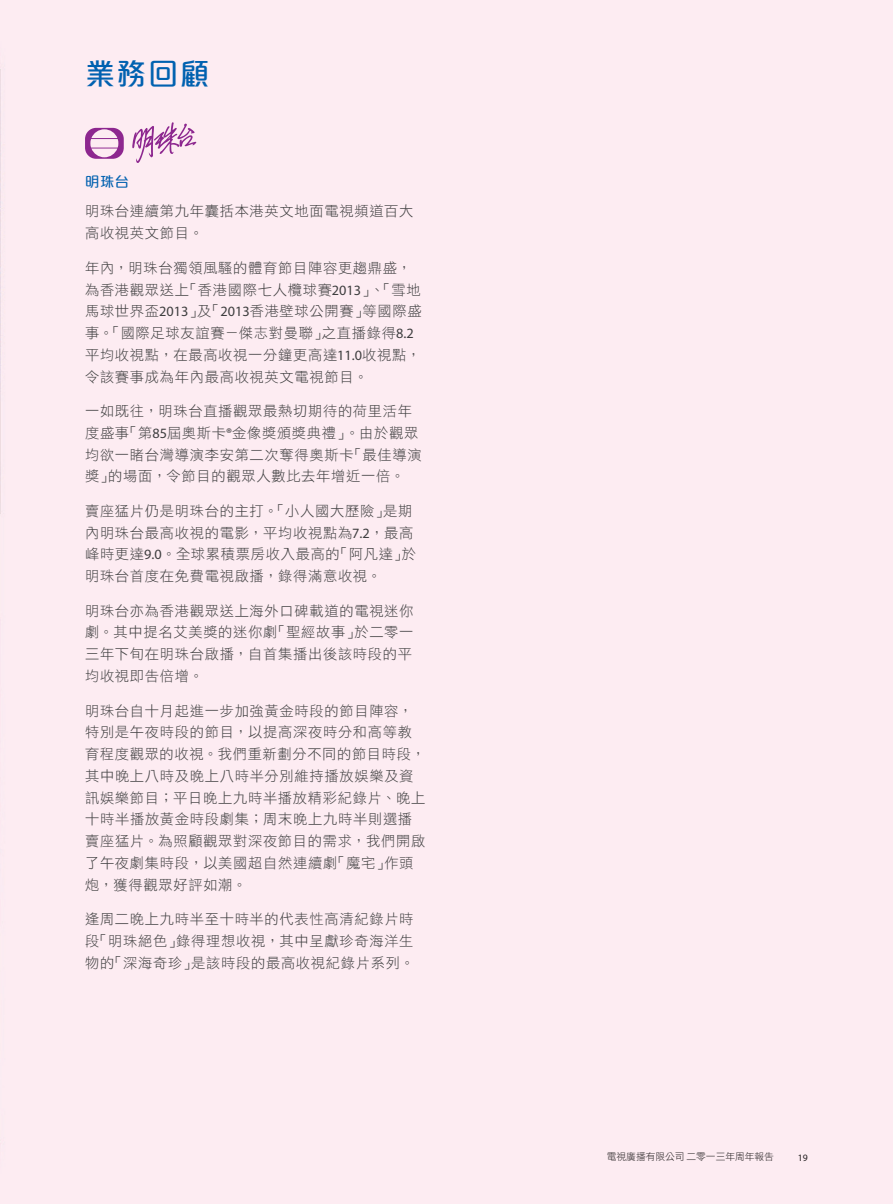
<style>
.page{position:relative;width:893px;height:1204px;background:#fff}
.page>*{position:absolute;margin:0;border:0;box-sizing:border-box;transform-origin:0 0}
.t1{font:500 30px "M Elle HK";color:#0161b0}
.t2{font:14.25px/21.8px "DF Hei Std W3";letter-spacing:.05em;color:#3e3e3f}
.t3{font:500 14.25px "M Elle HK";color:#0161b0}
.t4{font:9.75px "DF Hei Std W3";letter-spacing:-.005em;color:#231f20}
.t5{font:9.75px "Myriad Pro";color:#231f20}
.s1{font-family:"Myriad Pro"}
</style>
<div class="page">
<svg style="left:85px;top:128px;width:39px;height:31px"></svg>
<svg style="left:132px;top:122px;width:64px;height:41px;background:#e1bbd9"></svg>
<h1 class="t1" style="left:85px;top:53px;width:126px">業務回顧</h1>
<p class="t3" style="left:85px;top:171px;width:46px">明珠台</p>
<p class="t2" style="left:85px;top:200px;width:330px">明珠台連續第九年囊括本港英文地面電視頻道百大高收視英文節目。</p>
<p class="t2" style="left:85px;top:256px;width:338px">年內，明珠台獨領風騷的體育節目陣容更趨鼎盛，為香港觀眾送上「香港國際七人欖球賽<span class="s1">2013</span>」、「雪地馬球世界盃<span class="s1">2013</span>」及「<span class="s1">2013</span>香港壁球公開賽」等國際盛事。「國際足球友誼賽－傑志對曼聯」之直播錄得<span class="s1">8.2</span>平均收視點，在最高收視一分鐘更高達<span class="s1">11.0</span>收視點，令該賽事成為年內最高收視英文電視節目。</p>
<p class="t2" style="left:85px;top:400px;width:338px">一如既往，明珠台直播觀眾最熱切期待的荷里活年度盛事「第<span class="s1">85</span>屆奧斯卡<span class="s1">®</span>金像獎頒獎典禮」。由於觀眾均欲一睹台灣導演李安第二次奪得奧斯卡「最佳導演獎」的場面，令節目的觀眾人數比去年增近一倍。</p>
<p class="t2" style="left:85px;top:499px;width:333px">賣座猛片仍是明珠台的主打。「小人國大歷險」是期內明珠台最高收視的電影，平均收視點為<span class="s1">7.2</span>，最高峰時更達<span class="s1">9.0</span>。全球累積票房收入最高的「阿凡達」於明珠台首度在免費電視啟播，錄得滿意收視。</p>
<p class="t2" style="left:85px;top:599px;width:330px;text-align:justify">明珠台亦為香港觀眾送上海外口碑載道的電視迷你劇。其中提名艾美獎的迷你劇「聖經故事」於二零一三年下旬在明珠台啟播，自首集播出後該時段的平均收視即告倍增。</p>
<p class="t2" style="left:85px;top:699px;width:342px">明珠台自十月起進一步加強黃金時段的節目陣容，特別是午夜時段的節目，以提高深夜時分和高等教育程度觀眾的收視。我們重新劃分不同的節目時段，其中晚上八時及晚上八時半分別維持播放娛樂及資訊娛樂節目；平日晚上九時半播放精彩紀錄片、晚上十時半播放黃金時段劇集；周末晚上九時半則選播賣座猛片。為照顧觀眾對深夜節目的需求，我們開啟了午夜劇集時段，以美國超自然連續劇「魔宅」作頭炮，獲得觀眾好評如潮。</p>
<p class="t2" style="left:85px;top:907px;width:331px;text-align:justify">逢周二晚上九時半至十時半的代表性高清紀錄片時段「明珠絕色」錄得理想收視，其中呈獻珍奇海洋生物的「深海奇珍」是該時段的最高收視紀錄片系列。</p>
<p class="t4" style="left:607px;top:1151px;width:168px">電視廣播有限公司二零一三年周年報告</p>
<p class="t5" style="left:798px;top:1151px;width:11px">19</p>
</div>
